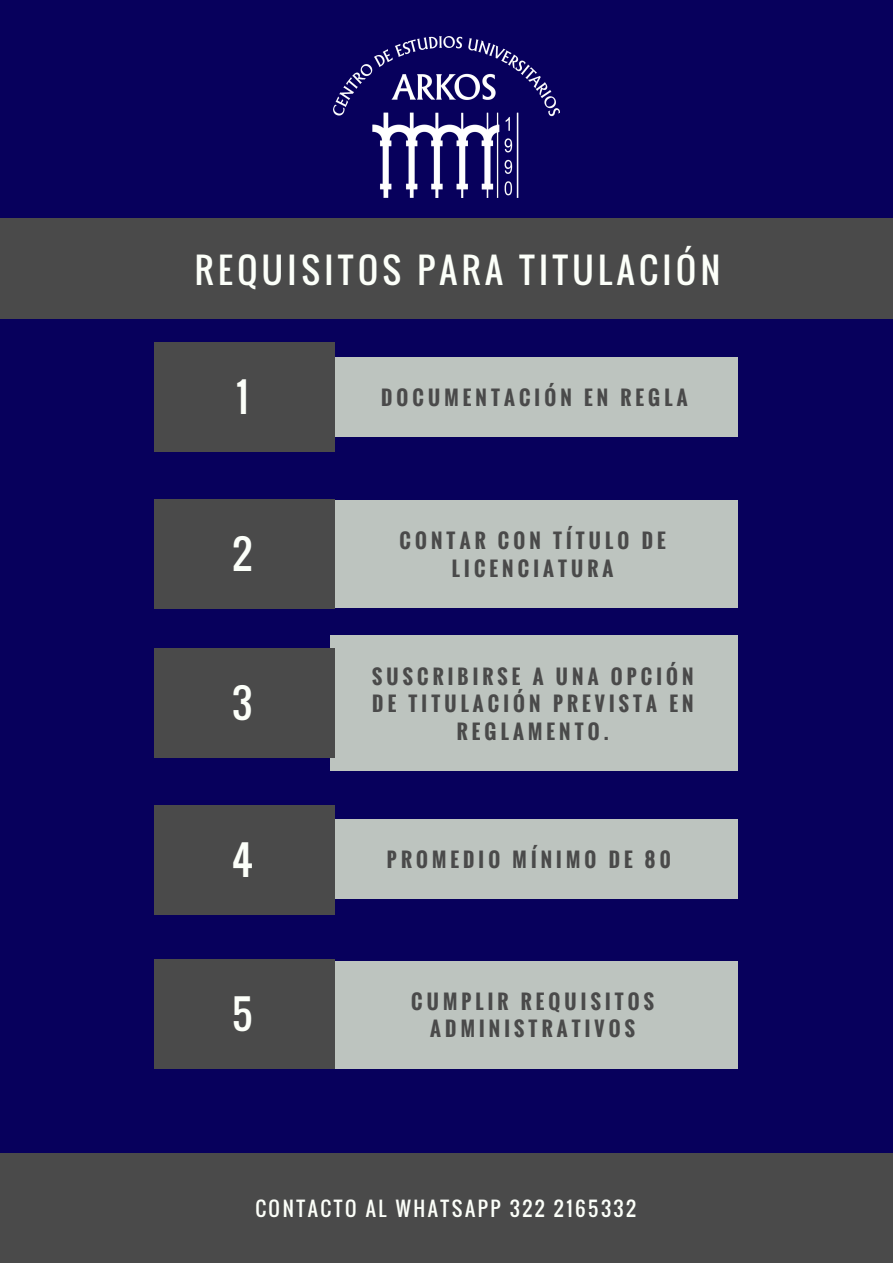
<style>
.page{position:relative;width:893px;height:1263px;background:#07005c}
.page>*{position:absolute;margin:0;border:0;box-sizing:border-box;transform-origin:0 0}
.t1{font:39.67px "Oswald";color:#fcfff9}
.t2{font:34.8px "Oswald";letter-spacing:.13em;color:#fcfff9}
.t3{font:700 19.88px/27.6px "Oswald";letter-spacing:.21em;color:#4a4a4a;text-align:center}
.t4{font:19.88px "Oswald";letter-spacing:.13em;color:#fcfff9}
</style>
<div class="page">
<div style="left:331px;top:357px;width:407px;height:80px;background:#bdc4bf"></div>
<div style="left:154px;top:342px;width:181px;height:110px;background:#4a4a4a"></div>
<div style="left:331px;top:500px;width:407px;height:108px;background:#bdc4bf"></div>
<div style="left:154px;top:499px;width:181px;height:110px;background:#4a4a4a"></div>
<div style="left:331px;top:635px;width:407px;height:136px;background:#bdc4bf"></div>
<div style="left:154px;top:648px;width:181px;height:110px;background:#4a4a4a"></div>
<div style="left:331px;top:819px;width:407px;height:80px;background:#bdc4bf"></div>
<div style="left:154px;top:805px;width:181px;height:110px;background:#4a4a4a"></div>
<div style="left:331px;top:961px;width:407px;height:107px;background:#bdc4bf"></div>
<div style="left:154px;top:959px;width:181px;height:110px;background:#4a4a4a"></div>
<div style="left:0;top:218px;width:893px;height:101px;background:#4a4a4a"></div>
<div style="left:0;top:1153px;width:893px;height:110px;background:#4a4a4a"></div>
<img style="left:333px;top:37px;width:226px;height:160px">
<h2 class="t2" style="left:195px;top:243px;width:527px">REQUISITOS PARA TITULACIÓN</h2>
<h1 class="t1" style="left:236px;top:367px;width:14px">1</h1>
<p class="t3" style="left:381px;top:384px;width:308px">DOCUMENTACIÓN EN REGLA</p>
<h1 class="t1" style="left:232px;top:524px;width:21px">2</h1>
<p class="t3" style="left:400px;top:527px;width:268px">CONTAR CON TÍTULO DE<br>LICENCIATURA</p>
<h1 class="t1" style="left:232px;top:673px;width:21px">3</h1>
<p class="t3" style="left:372px;top:662px;width:323px">SUSCRIBIRSE A UNA OPCIÓN<br>DE TITULACIÓN PREVISTA EN<br>REGLAMENTO.</p>
<h1 class="t1" style="left:232px;top:830px;width:23px">4</h1>
<p class="t3" style="left:387px;top:845px;width:285px">PROMEDIO MÍNIMO DE 80</p>
<h1 class="t1" style="left:232px;top:984px;width:22px">5</h1>
<p class="t3" style="left:411px;top:987px;width:244px">CUMPLIR REQUISITOS<br>ADMINISTRATIVOS</p>
<p class="t4" style="left:255px;top:1193px;width:382px">CONTACTO AL WHATSAPP 322 2165332</p>
</div>
